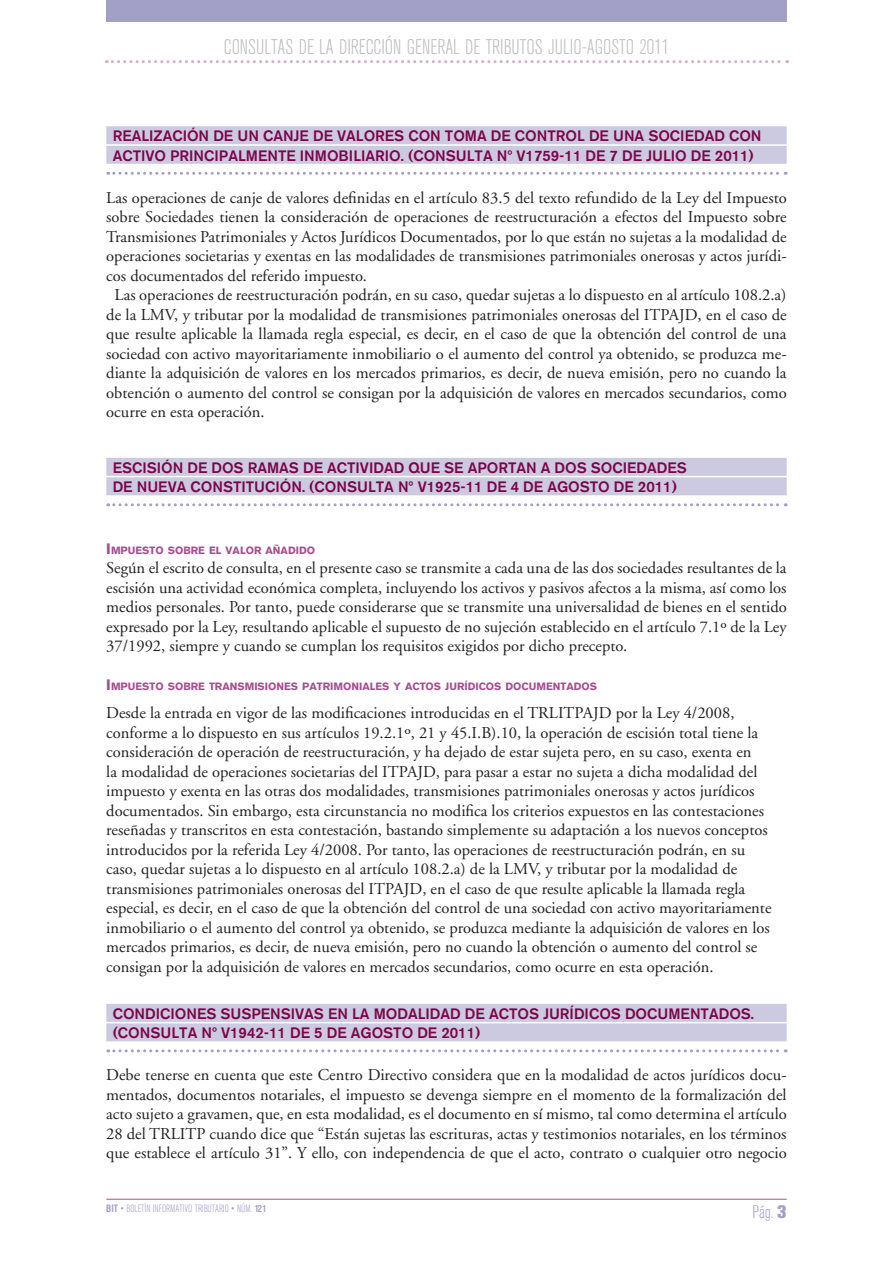
<style>
.page{position:relative;width:893px;height:1263px;background:#fff}
.page>*{position:absolute;margin:0;border:0;box-sizing:border-box;transform-origin:0 0}
.Folio{font:300 condensed 21px "Akzidenz Grotesk BE";color:#bcbdc0}
.t1{font:300 condensed 18px "Akzidenz Grotesk BE";color:#a3a0c8}
._06_Sumario{font:16.5px/19.5px "Adobe Garamond";color:#231f20;text-align:justify}
._11_Ladillo_1{font:500 15px "Akzidenz Grotesk BE";color:#7d0449}
._12_Ladillo_2{font:500 15px "Akzidenz Grotesk BE";color:#7d0449}
._13_Ladillo_4__para{font:700 10.5px "Akzidenz Grotesk BE";color:#a84d90}
.t2{font:300 condensed 10.5px "Akzidenz Grotesk BE";color:#a3a0c8}
.s1{font-size:15px}
.s2{font-weight:700}
.s3{font-weight:800;font-stretch:normal}
</style>
<div class="page">
<hr style="left:106px;top:1199px;width:681px;height:1px;background:#a84d90">
<div style="left:106px;top:0;width:681px;height:21px;background:#a3a0c8"></div>
<svg style="left:106px;top:60px;width:682px;height:3px"></svg>
<div style="left:106px;top:126px;width:681px;height:18px;background:#cbcae1"></div>
<div style="left:106px;top:146px;width:681px;height:18px;background:#cbcae1"></div>
<svg style="left:108px;top:172px;width:678px;height:3px"></svg>
<div style="left:106px;top:458px;width:681px;height:18px;background:#cbcae1"></div>
<div style="left:106px;top:477px;width:681px;height:18px;background:#cbcae1"></div>
<svg style="left:108px;top:503px;width:678px;height:3px"></svg>
<div style="left:106px;top:1004px;width:681px;height:18px;background:#cbcae1"></div>
<div style="left:106px;top:1023px;width:681px;height:18px;background:#cbcae1"></div>
<svg style="left:108px;top:1049px;width:678px;height:3px"></svg>
<p class="Folio" style="left:224px;top:36px;width:447px">CONSULTAS DE LA DIRECCIÓN GENERAL DE TRIBUTOS JULIO-AGOSTO 2011</p>
<p class="_11_Ladillo_1" style="left:113px;top:127px;width:650px">REALIZACIÓN DE UN CANJE DE VALORES CON TOMA DE CONTROL DE UNA SOCIEDAD CON</p>
<p class="_12_Ladillo_2" style="left:113px;top:146px;width:643px">ACTIVO PRINCIPALMENTE INMOBILIARIO. (CONSULTA Nº V1759-11 DE 7 DE JULIO DE 2011)</p>
<p class="_06_Sumario" style="left:106px;top:188px;width:682px">Las operaciones de canje de valores definidas en el artículo 83.5 del texto refundido de la Ley del Impuesto sobre Sociedades tienen la consideración de operaciones de reestructuración a efectos del Impuesto sobre Transmisiones Patrimoniales y Actos Jurídicos Documentados, por lo que están no sujetas a la modalidad de operaciones societarias y exentas en las modalidades de transmisiones patrimoniales onerosas y actos jurídi&shy;cos documentados del referido impuesto.</p>
<p class="_06_Sumario" style="left:106px;top:286px;width:682px;text-indent:8px">Las operaciones de reestructuración podrán, en su caso, quedar sujetas a lo dispuesto en al artículo 108.2.a) de la LMV, y tributar por la modalidad de transmisiones patrimoniales onerosas del ITPAJD, en el caso de que resulte aplicable la llamada regla especial, es decir, en el caso de que la obtención del control de una sociedad con activo mayoritariamente inmobiliario o el aumento del control ya obtenido, se produzca me&shy;diante la adquisición de valores en los mercados primarios, es decir, de nueva emisión, pero no cuando la obtención o aumento del control se consigan por la adquisición de valores en mercados secundarios, como ocurre en esta operación.</p>
<p class="_11_Ladillo_1" style="left:113px;top:458px;width:576px">ESCISIÓN DE DOS RAMAS DE ACTIVIDAD QUE SE APORTAN A DOS SOCIEDADES</p>
<p class="_12_Ladillo_2" style="left:113px;top:478px;width:566px">DE NUEVA CONSTITUCIÓN. (CONSULTA Nº V1925-11 DE 4 DE AGOSTO DE 2011)</p>
<p class="_13_Ladillo_4__para" style="left:106px;top:544px;width:210px"><span class="s1">I</span>MPUESTO SOBRE EL VALOR AÑADIDO</p>
<p class="_06_Sumario" style="left:106px;top:559px;width:682px">Según el escrito de consulta, en el presente caso se transmite a cada una de las dos sociedades resultantes de la escisión una actividad económica completa, incluyendo los activos y pasivos afectos a la misma, así como los medios personales. Por tanto, puede considerarse que se transmite una universalidad de bienes en el sentido expresado por la Ley, resultando aplicable el supuesto de no sujeción establecido en el artículo 7.1º de la Ley 37/1992, siempre y cuando se cumplan los requisitos exigidos por dicho precepto.</p>
<p class="_13_Ladillo_4__para" style="left:106px;top:681px;width:492px"><span class="s1">I</span>MPUESTO SOBRE TRANSMISIONES PATRIMONIALES Y ACTOS JURÍDICOS DOCUMENTADOS</p>
<p class="_06_Sumario" style="left:106px;top:704px;width:667px;text-align:left">Desde la entrada en vigor de las modificaciones introducidas en el TRLITPAJD por la Ley 4/2008, conforme a lo dispuesto en sus artículos 19.2.1º, 21 y 45.I.B).10, la operación de escisión total tiene la consideración de operación de reestructuración, y ha dejado de estar sujeta pero, en su caso, exenta en<br>la modalidad de operaciones societarias del ITPAJD, para pasar a estar no sujeta a dicha modalidad del impuesto y exenta en las otras dos modalidades, transmisiones patrimoniales onerosas y actos jurídicos documentados. Sin embargo, esta circunstancia no modifica los criterios expuestos en las contestaciones reseñadas y transcritos en esta contestación, bastando simplemente su adaptación a los nuevos conceptos introducidos por la referida Ley 4/2008. Por tanto, las operaciones de reestructuración podrán, en su caso, quedar sujetas a lo dispuesto en al artículo 108.2.a) de la LMV, y tributar por la modalidad de transmisiones patrimoniales onerosas del ITPAJD, en el caso de que resulte aplicable la llamada regla especial, es decir, en el caso de que la obtención del control de una sociedad con activo mayoritariamente inmobiliario o el aumento del control ya obtenido, se produzca mediante la adquisición de valores en los mercados primarios, es decir, de nueva emisión, pero no cuando la obtención o aumento del control se consigan por la adquisición de valores en mercados secundarios, como ocurre en esta operación.</p>
<p class="_11_Ladillo_1" style="left:113px;top:1004px;width:643px">CONDICIONES SUSPENSIVAS EN LA MODALIDAD DE ACTOS JURÍDICOS DOCUMENTADOS.</p>
<p class="_12_Ladillo_2" style="left:113px;top:1024px;width:369px">(CONSULTA Nº V1942-11 DE 5 DE AGOSTO DE 2011)</p>
<p class="_06_Sumario" style="left:106px;top:1066px;width:682px">Debe tenerse en cuenta que este Centro Directivo considera que en la modalidad de actos jurídicos docu&shy;mentados, documentos notariales, el impuesto se devenga siempre en el momento de la formalización del acto sujeto a gravamen, que, en esta modalidad, es el documento en sí mismo, tal como determina el artículo 28 del TRLITP cuando dice que “Están sujetas las escrituras, actas y testimonios notariales, en los términos que establece el artículo 31”. Y ello, con independencia de que el acto, contrato o cualquier otro negocio</p>
<p class="t2" style="left:106px;top:1203px;width:162px"><span class="s2">BIT</span> • BOLETÍN INFORMATIVO TRIBUTARIO • NÚM. <span class="s2">121</span></p>
<p class="t1" style="left:752px;top:1202px;width:36px">Pág. <span class="s3">3</span></p>
</div>
